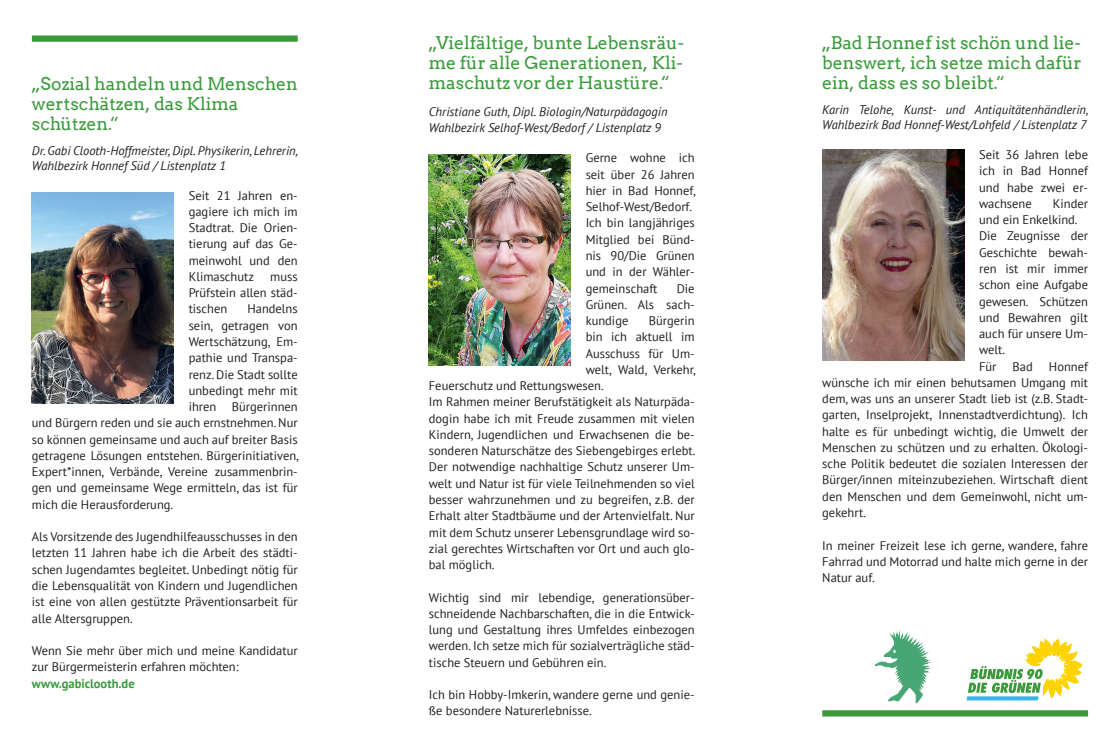
<style>
.page{position:relative;width:1120px;height:752px;background:#fff}
.page>*{position:absolute;margin:0;border:0;box-sizing:border-box;transform-origin:0 0}
.t1{font:17.5px/20px "Arvo";color:#3a9a3b}
.t2{font:12.5px/16.2px "PT Sans";color:#231f20;text-align:justify}
.t3{font:italic 12.5px/15px "PT Sans";color:#231f20}
.t4{font:700 12.5px "PT Sans";color:#3a9a3b}
</style>
<div class="page">
<div style="left:32px;top:35px;width:266px;height:7px;background:#3a9a3b"></div>
<svg style="left:822px;top:710px;width:266px;height:6px;background:#429e43"></svg>
<img style="left:822px;top:150px;width:142px;height:211px">
<img style="left:429px;top:155px;width:141px;height:211px">
<img style="left:32px;top:192px;width:142px;height:211px">
<svg style="left:966px;top:638px;width:116px;height:62px"></svg>
<svg style="left:875px;top:632px;width:54px;height:70px"></svg>
<h1 class="t1" style="left:429px;top:32px;width:257px;text-align:justify">„Vielfältige, bunte Lebensräu&shy;me für alle Generationen, Kli&shy;maschutz vor der Haustüre.“</h1>
<h1 class="t1" style="left:822px;top:32px;width:261px">„Bad Honnef ist schön und lie&shy;benswert, ich setze mich dafür</h1>
<h1 class="t1" style="left:32px;top:74px;width:267px">„Sozial handeln und Menschen</h1>
<h1 class="t1" style="left:822px;top:72px;width:184px">ein, dass es so bleibt.“</h1>
<h1 class="t1" style="left:32px;top:94px;width:208px">wertschätzen, das Klima schützen.“</h1>
<p class="t3" style="left:32px;top:142px;width:268px">Dr. Gabi Clooth-Hoffmeister, Dipl. Physikerin, Lehrerin,<br>Wahlbezirk Honnef Süd / Listenplatz 1</p>
<p class="t2" style="left:189px;top:187px;width:110px">Seit 21 Jahren en&shy;gagiere ich mich im Stadtrat. Die Orien&shy;tierung auf das Ge&shy;meinwohl und den Klimaschutz</p>
<p class="t3" style="left:822px;top:102px;width:268px">Karin Telohe, Kunst- und Antiquitätenhändlerin,<br>Wahlbezirk Bad Honnef-West/Lohfeld / Listenplatz 7</p>
<p class="t2" style="left:979px;top:146px;width:110px">Seit 36 Jahren lebe ich in Bad Honnef und habe zwei er&shy;wachsene</p>
<p class="t3" style="left:429px;top:103px;width:240px;line-height:16.5px">Christiane Guth, Dipl. Biologin/Naturpädagogin<br>Wahlbezirk Selhof-West/Bedorf / Listenplatz 9</p>
<p class="t2" style="left:586px;top:149px;width:111px;text-align:left">Gerne wohne ich seit über 26 Jahren hier in Bad Honnef,<br>Selhof-West/Bedorf.<br>Ich bin langjähriges<br>Mitglied bei Bünd&shy;nis 90/Die Grünen und in der Wähler&shy;gemeinschaft</p>
<p class="t2" style="left:979px;top:195px;width:110px;text-align:left;text-indent:74px">Kinder und ein Enkelkind.<br>Die Zeugnisse der<br>Geschichte bewah&shy;ren ist mir immer schon eine Aufgabe gewesen. Schützen und Bewahren gilt auch für unsere Um&shy;welt.<br>Für</p>
<p class="t2" style="left:189px;top:268px;width:110px;text-indent:82px">muss Prüfstein allen städ&shy;tischen</p>
<p class="t2" style="left:586px;top:279px;width:110px;text-indent:91px">Die Grünen. Als sach&shy;kundige</p>
<p class="t2" style="left:247px;top:300px;width:52px">Handelns</p>
<p class="t2" style="left:189px;top:317px;width:110px">sein, getragen von</p>
<p class="t2" style="left:189px;top:333px;width:110px">Wertschätzung, Em-</p>
<p class="t2" style="left:189px;top:349px;width:110px">pathie und Transpa-</p>
<p class="t2" style="left:189px;top:365px;width:110px">renz. Die Stadt sollte</p>
<p class="t2" style="left:189px;top:382px;width:110px">unbedingt mehr mit</p>
<p class="t2" style="left:189px;top:398px;width:110px">ihren Bürgerinnen</p>
<p class="t2" style="left:32px;top:414px;width:267px">und Bürgern reden und sie auch ernstnehmen. Nur</p>
<p class="t2" style="left:32px;top:430px;width:267px">so können gemeinsame und auch auf breiter Basis</p>
<p class="t2" style="left:32px;top:447px;width:268px">getragene Lösungen entstehen. Bürgerinitiativen,</p>
<p class="t2" style="left:32px;top:463px;width:267px">Expert*innen, Verbände, Vereine zusammenbrin-</p>
<p class="t2" style="left:32px;top:479px;width:267px">gen und gemeinsame Wege ermitteln, das ist für</p>
<p class="t2" style="left:32px;top:495px;width:143px">mich die Herausforderung.</p>
<p class="t2" style="left:32px;top:528px;width:267px">Als Vorsitzende des Jugendhilfeausschusses in den letzten 11 Jahren habe ich die Arbeit des städti&shy;schen Jugendamtes begleitet. Unbedingt nötig für die Lebensqualität von Kindern und Jugendlichen ist eine von allen gestützte Präventionsarbeit für alle Altersgruppen.</p>
<p class="t2" style="left:32px;top:642px;width:267px">Wenn Sie mehr über mich und meine Kandidatur zur Bürgermeisterin erfahren möchten:</p>
<p class="t4" style="left:32px;top:674px;width:104px">www.gabiclooth.de</p>
<p class="t2" style="left:649px;top:312px;width:47px">Bürgerin</p>
<p class="t2" style="left:586px;top:328px;width:110px">bin ich aktuell im</p>
<p class="t2" style="left:586px;top:344px;width:110px">Ausschuss für Um-</p>
<p class="t2" style="left:586px;top:361px;width:111px">welt, Wald, Verkehr,</p>
<p class="t2" style="left:429px;top:377px;width:176px">Feuerschutz und Rettungswesen.</p>
<p class="t2" style="left:429px;top:393px;width:267px">Im Rahmen meiner Berufstätigkeit als Naturpäda-</p>
<p class="t2" style="left:429px;top:409px;width:267px">dogin habe ich mit Freude zusammen mit vielen</p>
<p class="t2" style="left:429px;top:426px;width:267px">Kindern, Jugendlichen und Erwachsenen die be-</p>
<p class="t2" style="left:429px;top:442px;width:268px">sonderen Naturschätze des Siebengebirges erlebt.</p>
<p class="t2" style="left:429px;top:458px;width:267px">Der notwendige nachhaltige Schutz unserer Um-</p>
<p class="t2" style="left:429px;top:474px;width:267px">welt und Natur ist für viele Teilnehmenden so viel</p>
<p class="t2" style="left:429px;top:491px;width:267px">besser wahrzunehmen und zu begreifen, z.B. der</p>
<p class="t2" style="left:429px;top:507px;width:267px">Erhalt alter Stadtbäume und der Artenvielfalt. Nur</p>
<p class="t2" style="left:429px;top:523px;width:267px">mit dem Schutz unserer Lebensgrundlage wird so-</p>
<p class="t2" style="left:429px;top:539px;width:267px">zial gerechtes Wirtschaften vor Ort und auch glo-</p>
<p class="t2" style="left:429px;top:556px;width:67px">bal möglich.</p>
<p class="t2" style="left:429px;top:588px;width:267px">Wichtig sind mir lebendige, generationsüber&shy;schneidende Nachbarschaften, die in die Entwick&shy;lung und Gestaltung ihres Umfeldes einbezogen werden. Ich setze mich für sozialverträgliche städ&shy;tische Steuern und Gebühren ein.</p>
<p class="t2" style="left:429px;top:686px;width:267px">Ich bin Hobby-Imkerin, wandere gerne und genie&shy;ße besondere Naturerlebnisse.</p>
<p class="t2" style="left:1012px;top:357px;width:22px">Bad</p>
<p class="t2" style="left:822px;top:357px;width:267px;text-indent:227px">Honnef wünsche ich mir einen behutsamen Umgang mit dem, was uns an unserer Stadt lieb ist (z.B. Stadt&shy;garten, Inselprojekt, Innenstadtverdichtung). Ich halte es für unbedingt wichtig, die Umwelt der Menschen zu schützen und zu erhalten. Ökologi&shy;sche Politik bedeutet die sozialen Interessen der Bürger/innen miteinzubeziehen. Wirtschaft dient den Menschen und dem Gemeinwohl, nicht um&shy;gekehrt.</p>
<p class="t2" style="left:822px;top:536px;width:267px">In meiner Freizeit lese ich gerne, wandere, fahre Fahrrad und Motorrad und halte mich gerne in der Natur auf.</p>
</div>
